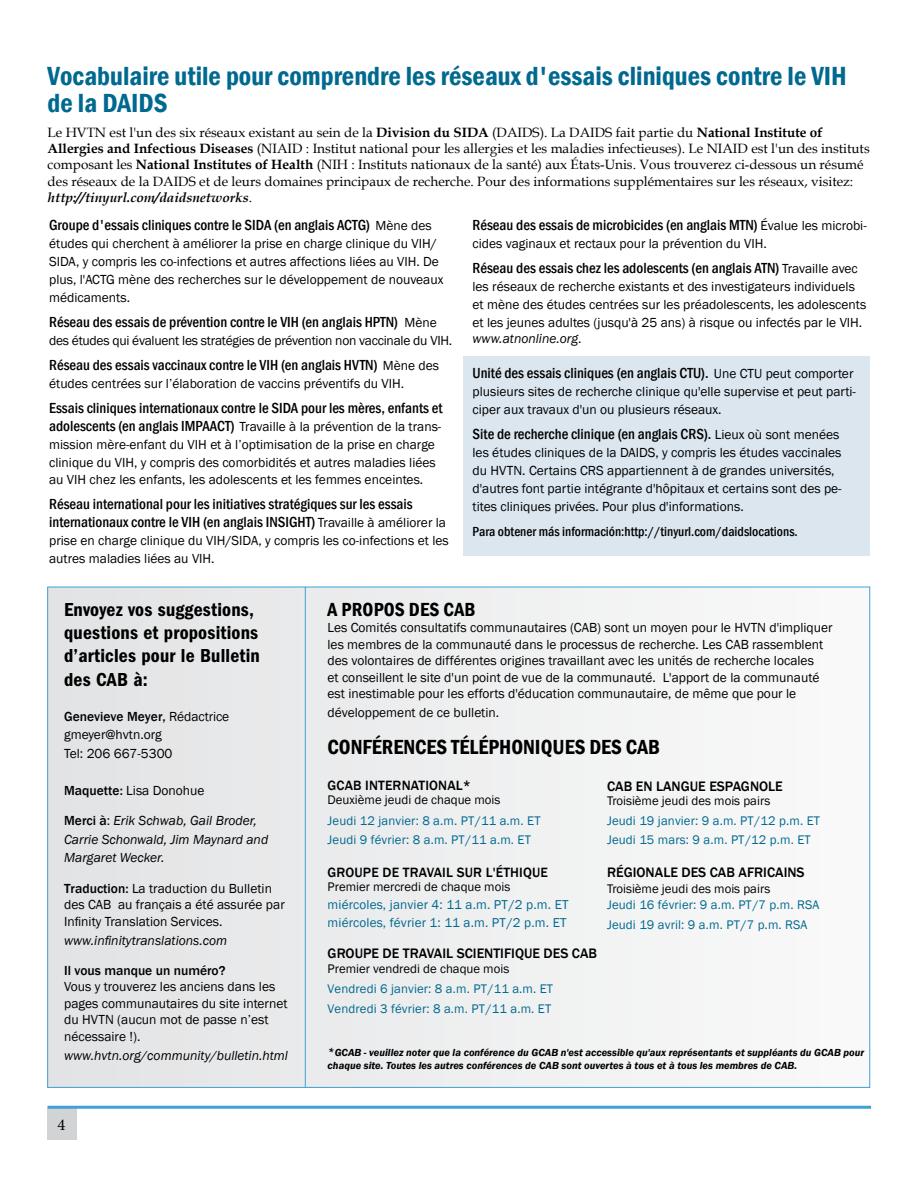
<style>
.page{position:relative;width:918px;height:1188px;background:#fff}
.page>*{position:absolute;margin:0;border:0;box-sizing:border-box;transform-origin:0 0}
.t1{font:600 condensed 27px/27px "Franklin Gothic";color:#006990}
.t2{font:600 condensed 21px "Franklin Gothic";color:#000}
.t3{font:19.5px/23.4px "ITC Franklin Gothic Std Dm Cd";letter-spacing:.01em;color:#000}
.t4{font:600 condensed 19.5px "Franklin Gothic";letter-spacing:.01em;color:#000}
.t5{font:16.5px "Minion Pro";color:#000}
.t6{font:500 condensed 15px/18px "Franklin Gothic";color:#000}
.t7{font:500 14.1px "Franklin Gothic";color:#000}
.t8{font:500 13.8px "Franklin Gothic";letter-spacing:.01em;color:#000}
.t9{font:13.5px/18px "Franklin Gothic";color:#000}
.t10{font:13.5px/16.5px "Book Antiqua";color:#000}
.t11{font:italic 13.5px/18.5px "Franklin Gothic";color:#000}
.t12{font:13.5px "Franklin Gothic";letter-spacing:-.02em;color:#000}
.t13{font:500 condensed 13.5px "Franklin Gothic";color:#000}
.t14{font:500 13.5px "Franklin Gothic";color:#000}
.t15{font:13.2px/18px "Franklin Gothic";letter-spacing:.01em;color:#006990}
.t16{font:12.9px/20px "Franklin Gothic";letter-spacing:.01em;color:#006990}
.t17{font:12.9px "Franklin Gothic";color:#000}
.t18{font:italic 600 10.5px/12.6px "Franklin Gothic";color:#000}
.s1{font-weight:700}
.s2{font-weight:700;font-style:italic}
.s3{font-weight:400;font-stretch:normal;font-size:13.5px}
.s4{font-weight:500;font-stretch:condensed;font-size:15px}
.s5{font-style:normal}
.s6{font-weight:500}
.s7{font-weight:500;font-style:normal}
.s8{font-size:12px}
</style>
<div class="page">
<div style="left:48px;top:587px;width:822px;height:500px;background:#eeefef"></div>
<div style="left:48px;top:1109px;width:29px;height:31px;background:#d1d3d4"></div>
<hr style="left:48px;top:1106px;width:823px;height:3px;background:#3fa1d6">
<hr style="left:305px;top:587px;width:1px;height:501px;background:#3fa1d6">
<div style="left:463px;top:356px;width:407px;height:200px;background:#dbe6ef"></div>
<h1 class="t1" style="left:48px;top:62px;width:788px">Vocabulaire utile pour comprendre les réseaux d'essais cliniques contre le VIH de la DAIDS</h1>
<p class="t10" style="left:48px;top:123px;width:824px">Le HVTN est l'un des six réseaux existant au sein de la <span class="s1">Division du SIDA</span> (DAIDS). La DAIDS fait partie du <span class="s1">National Institute of Allergies and Infectious Diseases</span> (NIAID : Institut national pour les allergies et les maladies infectieuses). Le NIAID est l'un des instituts composant les <span class="s1">National Institutes of Health</span> (NIH : Instituts nationaux de la santé) aux États-Unis. Vous trouverez ci-dessous un résumé des réseaux de la DAIDS et de leurs domaines principaux de recherche. Pour des informations supplémentaires sur les réseaux, visitez: <span class="s2">http://tinyurl.com/daidsnetworks</span>.</p>
<p class="t6" style="left:49px;top:216px;width:384px">Groupe d'essais cliniques contre le SIDA (en anglais ACTG) <span class="s3">Mène des</span></p>
<p class="t9" style="left:49px;top:235px;width:396px">études qui cherchent à améliorer la prise en charge clinique du VIH/ SIDA, y compris les co-infections et autres affections liées au VIH. De plus, l'ACTG mène des recherches sur le développement de nouveaux médicaments.</p>
<p class="t6" style="left:49px;top:313px;width:389px">Réseau des essais de prévention contre le VIH (en anglais HPTN) <span class="s3">Mène</span></p>
<p class="t12" style="left:49px;top:332px;width:405px">des études qui évaluent les stratégies de prévention non vaccinale du VIH.</p>
<p class="t6" style="left:49px;top:356px;width:392px">Réseau des essais vaccinaux contre le VIH (en anglais HVTN) <span class="s3">Mène des</span></p>
<p class="t9" style="left:49px;top:375px;width:357px">études centrées sur l’élaboration de vaccins préventifs du VIH.</p>
<p class="t6" style="left:49px;top:398px;width:395px">Essais cliniques internationaux contre le SIDA pour les mères, enfants et</p>
<p class="t9" style="left:49px;top:417px;width:394px"><span class="s4">adolescents (en anglais IMPAACT)</span> Travaille à la prévention de la trans&shy;mission mère-enfant du VIH et à l’optimisation de la prise en charge clinique du VIH, y compris des comorbidités et autres maladies liées au VIH chez les enfants, les adolescents et les femmes enceintes.</p>
<p class="t6" style="left:49px;top:495px;width:398px">Réseau international pour les initiatives stratégiques sur les essais internationaux contre le VIH (en anglais INSIGHT) <span class="s3">Travaille à améliorer la</span></p>
<p class="t9" style="left:49px;top:532px;width:401px">prise en charge clinique du VIH/SIDA, y compris les co-infections et les autres maladies liées au VIH.</p>
<p class="t6" style="left:473px;top:216px;width:396px">Réseau des essais de microbicides (en anglais MTN) <span class="s3">Évalue les microbi-</span></p>
<p class="t9" style="left:473px;top:235px;width:296px">cides vaginaux et rectaux pour la prévention du VIH.</p>
<p class="t6" style="left:473px;top:259px;width:387px">Réseau des essais chez les adolescents (en anglais ATN) <span class="s3">Travaille avec</span></p>
<p class="t9" style="left:473px;top:278px;width:395px">les réseaux de recherche existants et des investigateurs individuels et mène des études centrées sur les préadolescents, les adolescents et les jeunes adultes (jusqu'à 25 ans) à risque ou infectés par le VIH.</p>
<p class="t11" style="left:473px;top:330px;width:111px">www.atnonline.org<span class="s5">.</span></p>
<p class="t6" style="left:473px;top:364px;width:382px">Unité des essais cliniques (en anglais CTU). <span class="s3">Une CTU peut comporter</span></p>
<p class="t9" style="left:473px;top:383px;width:385px">plusieurs sites de recherche clinique qu'elle supervise et peut parti&shy;ciper aux travaux d'un ou plusieurs réseaux.</p>
<p class="t6" style="left:473px;top:425px;width:368px">Site de recherche clinique (en anglais CRS). <span class="s3">Lieux où sont menées</span></p>
<p class="t9" style="left:473px;top:444px;width:371px">les études cliniques de la DAIDS, y compris les études vaccinales du HVTN. Certains CRS appartiennent à de grandes universités, d'autres font partie intégrante d'hôpitaux et certains sont des pe&shy;tites cliniques privées. Pour plus d'informations.</p>
<p class="t13" style="left:473px;top:523px;width:327px">Para obtener más información:http://tinyurl.com/daidslocations.</p>
<h3 class="t3" style="left:64px;top:597px;width:197px">Envoyez vos suggestions, questions et propositions d’articles pour le Bulletin des CAB à:</h3>
<p class="t9" style="left:64px;top:707px;width:167px;line-height:18.5px"><span class="s6">GENEVIEVE MEYER,</span> Rédactrice gmeyer@hvtn.org<br>Tel: 206 667-5300</p>
<p class="t9" style="left:64px;top:782px;width:142px"><span class="s6">MAQUETTE:</span> Lisa Donohue</p>
<p class="t11" style="left:64px;top:812px;width:206px"><span class="s7">MERCI À</span><span class="s5">:</span> Erik Schwab, Gail Broder,<br>Carrie Schonwald, Jim Maynard and<br>Margaret Wecker.</p>
<p class="t9" style="left:64px;top:880px;width:222px;line-height:16.5px"><span class="s6">TRADUCTION:</span> La traduction du Bulletin des CAB au français a été assurée par<br>Infinity Translation Services.</p>
<p class="t11" style="left:64px;top:931px;width:165px">www.infinitytranslations.com</p>
<p class="t14" style="left:64px;top:962px;width:163px">IL VOUS MANQUE UN NUMÉRO?</p>
<p class="t9" style="left:64px;top:979px;width:225px;line-height:16.5px">Vous y trouverez les anciens dans les pages communautaires du site internet du HVTN (aucun mot de passe n’est nécessaire !).</p>
<p class="t11" style="left:64px;top:1047px;width:225px">www.hvtn.org/community/bulletin.html</p>
<p class="t5" style="left:58px;top:1114px;width:9px">4</p>
<h3 class="t4" style="left:328px;top:596px;width:150px">A PROPOS DES CAB</h3>
<p class="t9" style="left:328px;top:620px;width:506px;line-height:16.5px">Les Comités consultatifs communautaires (CAB) sont un moyen pour le HVTN d'impliquer les membres de la communauté dans le processus de recherche. Les CAB rassemblent des volontaires de différentes origines travaillant avec les unités de recherche locales<br>et conseillent le site d'un point de vue de la communauté. L'apport de la communauté est inestimable pour les efforts d'éducation communautaire, de même que pour le</p>
<p class="t9" style="left:328px;top:704px;width:173px">développement de ce bulletin.</p>
<h2 class="t2" style="left:328px;top:733px;width:237px">Conférences téléphoniques</h2>
<h2 class="t2" style="left:589px;top:733px;width:12px">des</h2>
<h2 class="t2" style="left:626px;top:733px;width:36px">CAB</h2>
<p class="t8" style="left:328px;top:777px;width:145px">GCAB INTERNATIONAL*</p>
<p class="t17" style="left:328px;top:792px;width:174px">Deuxième jeudi de chaque mois</p>
<p class="t16" style="left:328px;top:811px;width:214px">Jeudi 12 janvier: 8 a.m. PT/11 a.m. ET<br>Jeudi 9 février: 8 a.m. PT/11 a.m. ET</p>
<p class="t8" style="left:328px;top:864px;width:220px">GROUPE DE TRAVAIL SUR L'ÉTHIQUE</p>
<p class="t17" style="left:328px;top:879px;width:184px">Premier mercredi de chaque mois</p>
<p class="t15" style="left:328px;top:896px;width:242px">miércoles, janvier 4: 11 a.m. PT/2 p.m. ET miércoles, février 1: 11 a.m. PT/2 p.m. ET</p>
<p class="t7" style="left:328px;top:944px;width:100px">GROUPE DE TRAVAIL</p>
<p class="t7" style="left:457px;top:944px;width:142px">SCI ENTI FIQU E DES CAB</p>
<p class="t17" style="left:328px;top:961px;width:183px">Premier vendredi de chaque mois</p>
<p class="t16" style="left:328px;top:979px;width:227px">Vendredi 6 janvier: 8 a.m. PT/11 a.m. ET<br>Vendredi 3 février: 8 a.m. PT/11 a.m. ET</p>
<p class="t7" style="left:607px;top:777px;width:119px">CAB EN LANGU E ESPAG</p>
<p class="t7" style="left:750px;top:777px;width:34px">NOLE</p>
<p class="t17" style="left:607px;top:792px;width:165px">Troisième jeudi des mois pairs</p>
<p class="t16" style="left:607px;top:811px;width:214px">Jeudi 19 janvier: 9 a.m. PT/12 p.m. ET<br>Jeudi 15 mars: 9 a.m. PT/12 p.m. ET</p>
<p class="t7" style="left:607px;top:864px;width:163px">RÉGIONALE DES CAB AFRICAI</p>
<p class="t7" style="left:787px;top:864px;width:17px">NS</p>
<p class="t17" style="left:607px;top:880px;width:165px">Troisième jeudi des mois pairs</p>
<p class="t16" style="left:607px;top:895px;width:214px">Jeudi 16 février: 9 a.m. PT/7 p.m. RSA<br>Jeudi 19 avril: 9 a.m. PT/7 p.m. RSA</p>
<p class="t18" style="left:328px;top:1047px;width:538px"><span class="s8">*</span>GCAB - veuillez noter que la conférence du GCAB n'est accessible qu'aux représentants et suppléants du GCAB pour chaque site. Toutes les autres conférences de CAB sont ouvertes à tous et à tous les membres de CAB.</p>
</div>
